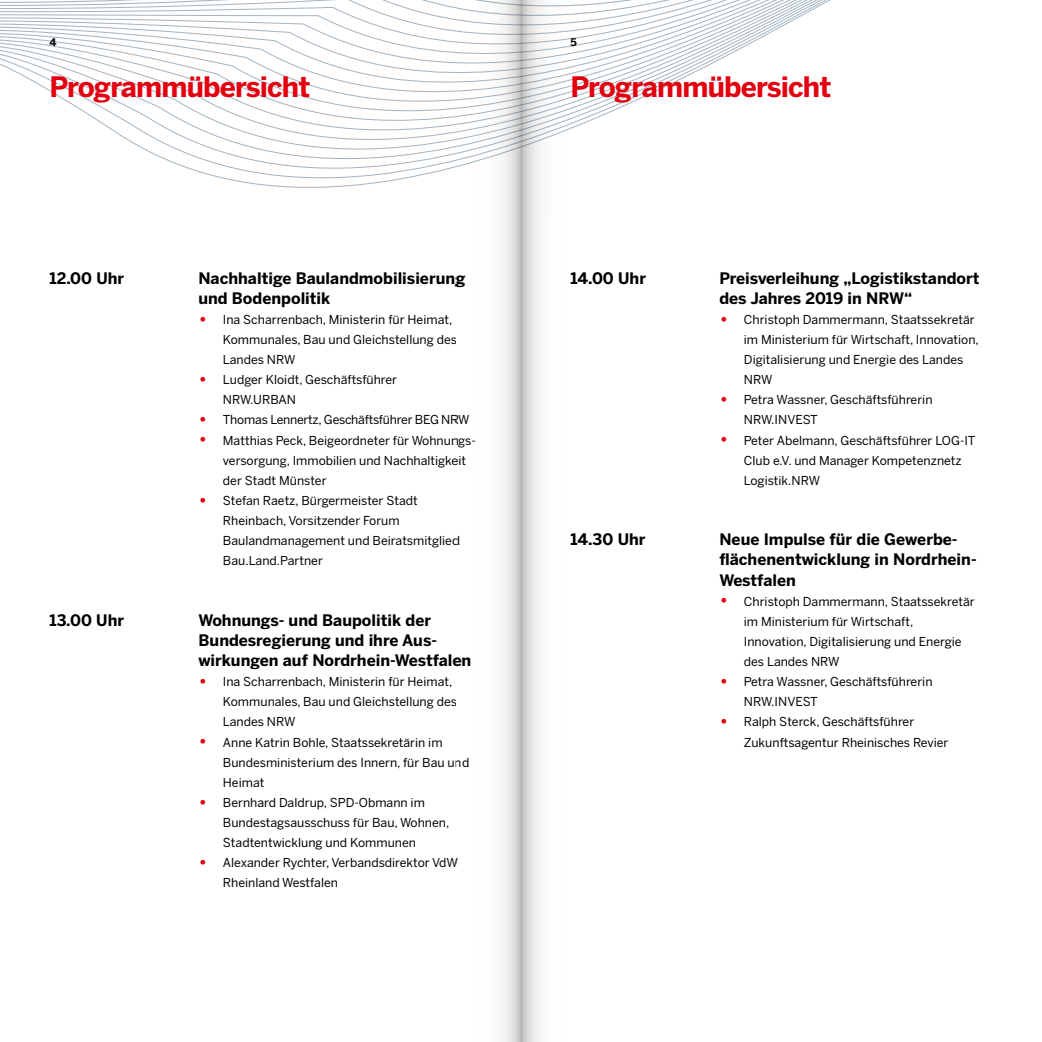
<style>
.page{position:relative;width:1042px;height:1042px;background:#fff}
.page>*{position:absolute;margin:0;border:0;box-sizing:border-box;transform-origin:0 0}
.t1{font:700 28px "Benton Sans";letter-spacing:-.03em;color:#e3000f}
.t2{font:700 15.75px/20.1px "Benton Sans";color:#000}
.t3{font:12.25px/20.1px "Benton Sans";color:#000}
.t4{font:12.25px "Benton Sans";letter-spacing:-.02em;color:#000}
.t5{font:700 10.5px "Benton Sans";color:#000}
.s1{font-size:19.25px;color:#e3000f}
</style>
<div class="page">
<svg style="left:157px;top:156px;width:299px;height:13px"></svg>
<svg style="left:133px;top:143px;width:323px;height:13px"></svg>
<svg style="left:0;top:0;width:831px;height:136px"></svg>
<svg style="left:521px;top:0;width:64px;height:1042px"></svg>
<svg style="left:456px;top:0;width:65px;height:1042px"></svg>
<p class="t5" style="left:50px;top:35px;width:9px">4</p>
<p class="t5" style="left:570px;top:35px;width:8px">5</p>
<h1 class="t1" style="left:50px;top:70px;width:262px">Programmübersicht</h1>
<p class="t2" style="left:50px;top:267px;width:76px">12.00 Uhr</p>
<p class="t2" style="left:198px;top:267px;width:268px">Nachhaltige Baulandmobilisierung und Bodenpolitik</p>
<p class="t3" style="left:223px;top:309px;width:236px;text-indent:-24px"><span class="s1">•</span> Ina Scharrenbach, Ministerin für Heimat,<br>Kommunales, Bau und Gleichstellung des<br>Landes NRW</p>
<p class="t3" style="left:223px;top:369px;width:176px;text-indent:-24px"><span class="s1">•</span> Ludger Kloidt, Geschäftsführer<br>NRW.URBAN</p>
<p class="t4" style="left:198px;top:413px;width:272px"><span class="s1">•</span> Thomas Lennertz, Geschäftsführer BEG NRW</p>
<p class="t3" style="left:223px;top:430px;width:254px;text-indent:-24px"><span class="s1">•</span> Matthias Peck, Beigeordneter für Wohnungs&shy;versorgung, Immobilien und Nachhaltigkeit der Stadt Münster</p>
<p class="t3" style="left:223px;top:490px;width:238px;text-indent:-24px"><span class="s1">•</span> Stefan Raetz, Bürgermeister Stadt<br>Rheinbach, Vorsitzender Forum<br>Baulandmanagement und Beiratsmitglied<br>Bau.Land.Partner</p>
<p class="t2" style="left:50px;top:610px;width:76px">13.00 Uhr</p>
<p class="t2" style="left:198px;top:610px;width:274px">Wohnungs- und Baupolitik der<br>Bundesregierung und ihre Aus&shy;wirkungen auf Nordrhein-Westfalen</p>
<p class="t3" style="left:223px;top:671px;width:236px;text-indent:-24px"><span class="s1">•</span> Ina Scharrenbach, Ministerin für Heimat,<br>Kommunales, Bau und Gleichstellung des<br>Landes NRW</p>
<p class="t3" style="left:223px;top:732px;width:248px;text-indent:-24px"><span class="s1">•</span> Anne Katrin Bohle, Staatssekretärin im<br>Bundesministerium des Innern, für Bau und<br>Heimat</p>
<p class="t3" style="left:223px;top:792px;width:228px;text-indent:-24px"><span class="s1">•</span> Bernhard Daldrup, SPD-Obmann im<br>Bundestagsausschuss für Bau, Wohnen,<br>Stadtentwicklung und Kommunen</p>
<p class="t3" style="left:223px;top:852px;width:236px;text-indent:-24px"><span class="s1">•</span> Alexander Rychter, Verbandsdirektor VdW<br>Rheinland Westfalen</p>
<h1 class="t1" style="left:570px;top:70px;width:262px">Programmübersicht</h1>
<p class="t2" style="left:570px;top:267px;width:77px">14.00 Uhr</p>
<p class="t2" style="left:719px;top:267px;width:262px">Preisverleihung „Logistikstandort des Jahres 2019 in NRW“</p>
<p class="t3" style="left:744px;top:309px;width:236px;text-indent:-24px"><span class="s1">•</span> Christoph Dammermann, Staatssekretär im Ministerium für Wirtschaft, Innovation,<br>Digitalisierung und Energie des Landes<br>NRW</p>
<p class="t3" style="left:744px;top:390px;width:190px;text-indent:-24px"><span class="s1">•</span> Petra Wassner, Geschäftsführerin<br>NRW.INVEST</p>
<p class="t3" style="left:744px;top:430px;width:233px;text-indent:-24px"><span class="s1">•</span> Peter Abelmann, Geschäftsführer LOG-IT<br>Club e.V. und Manager Kompetenznetz<br>Logistik.NRW</p>
<p class="t2" style="left:570px;top:529px;width:76px">14.30 Uhr</p>
<p class="t2" style="left:719px;top:529px;width:259px">Neue Impulse für die Gewerbe&shy;flächenentwicklung in Nordrhein-<br>Westfalen</p>
<p class="t3" style="left:744px;top:591px;width:232px;text-indent:-24px"><span class="s1">•</span> Christoph Dammermann, Staatssekretär im Ministerium für Wirtschaft,<br>Innovation, Digitalisierung und Energie des Landes NRW</p>
<p class="t3" style="left:744px;top:671px;width:190px;text-indent:-24px"><span class="s1">•</span> Petra Wassner, Geschäftsführerin<br>NRW.INVEST</p>
<p class="t3" style="left:744px;top:712px;width:206px;text-indent:-24px"><span class="s1">•</span> Ralph Sterck, Geschäftsführer<br>Zukunftsagentur Rheinisches Revier</p>
</div>
